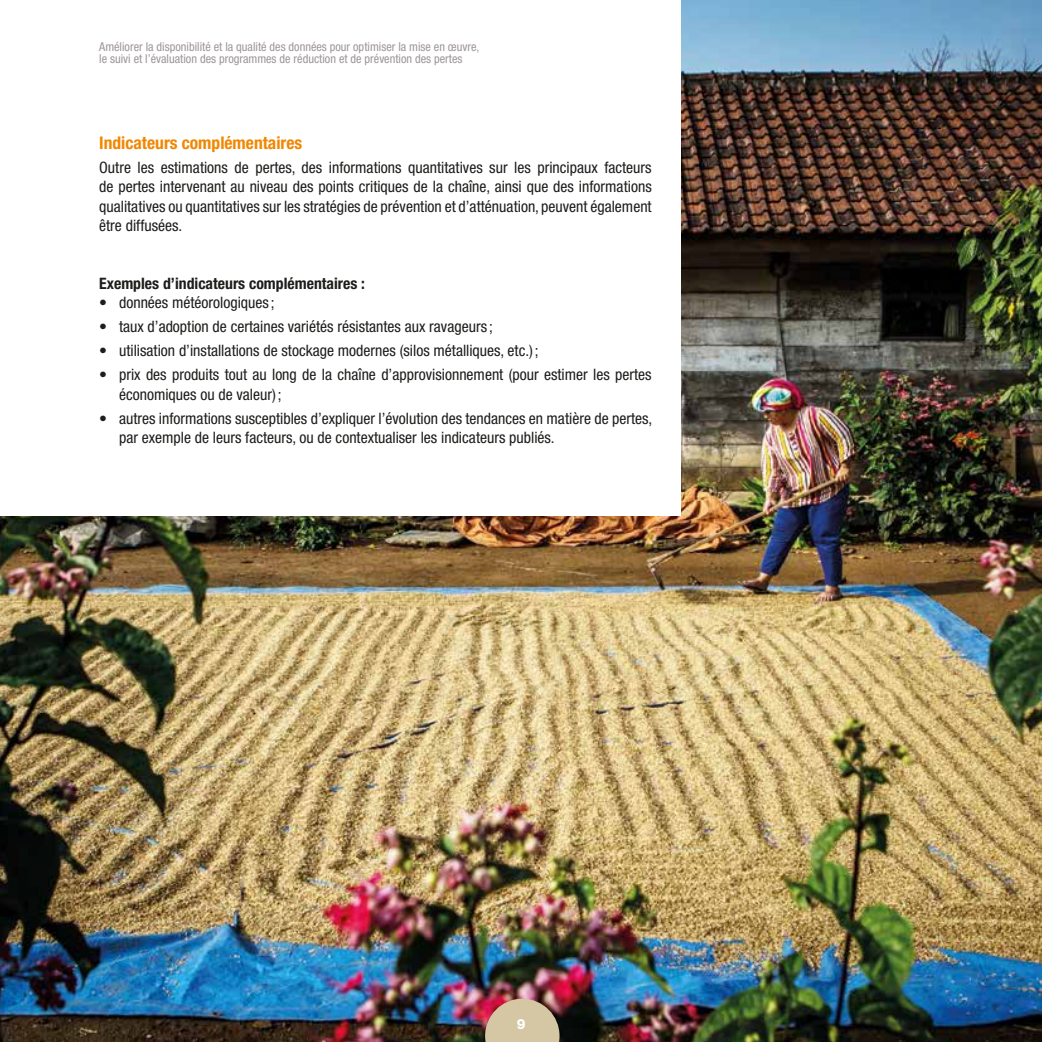
<style>
.page{position:relative;width:1042px;height:1042px;background:#fff}
.page>*{position:absolute;margin:0;border:0;box-sizing:border-box;transform-origin:0 0}
.t1{font:700 condensed 17.5px "Helvetica Neue LT Std";color:#f18700}
.t2{font:condensed 15.75px/19.2px "Helvetica Neue LT Std";color:#1d1d1b}
.t3{font:700 condensed 15.75px "Helvetica Neue LT Std";color:#1d1d1b}
.t4{font:800 14px "Helvetica Neue LT Std";color:#fff}
.t5{font:condensed 12.25px/12.2px "Helvetica Neue LT Std";color:#9e969a}
</style>
<div class="page">
<img style="left:681px;top:0;width:361px;height:516px">
<img style="left:0;top:516px;width:1042px;height:526px">
<svg style="left:485px;top:998px;width:74px;height:44px;background:#cbaa92"></svg>
<p class="t5" style="left:99px;top:40px;width:382px">Améliorer la disponibilité et la qualité des données pour optimiser la mise en œuvre, le suivi et l’évaluation des programmes de réduction et de prévention des pertes</p>
<p class="t1" style="left:99px;top:132px;width:205px">Indicateurs complémentaires</p>
<p class="t2" style="left:99px;top:158px;width:554px;text-align:justify">Outre les estimations de pertes, des informations quantitatives sur les principaux facteurs de pertes intervenant au niveau des points critiques de la chaîne, ainsi que des informations qualitatives ou quantitatives sur les stratégies de prévention et d’atténuation, peuvent également être diffusées.</p>
<p class="t3" style="left:99px;top:273px;width:267px">Exemples d’indicateurs complémentaires :</p>
<p class="t2" style="left:99px;top:292px;width:177px">• données météorologiques ;</p>
<p class="t2" style="left:99px;top:317px;width:395px">• taux d’adoption de certaines variétés résistantes aux ravageurs ;</p>
<p class="t2" style="left:99px;top:341px;width:441px">• utilisation d’installations de stockage modernes (silos métalliques, etc.) ;</p>
<p class="t2" style="left:119px;top:365px;width:534px;text-indent:-20px">• prix des produits tout au long de la chaîne d’approvisionnement (pour estimer les pertes économiques ou de valeur) ;</p>
<p class="t2" style="left:119px;top:409px;width:535px;text-indent:-20px">• autres informations susceptibles d’expliquer l’évolution des tendances en matière de pertes, par exemple de leurs facteurs, ou de contextualiser les indicateurs publiés.</p>
<p class="t4" style="left:517px;top:1015px;width:10px">9</p>
</div>
